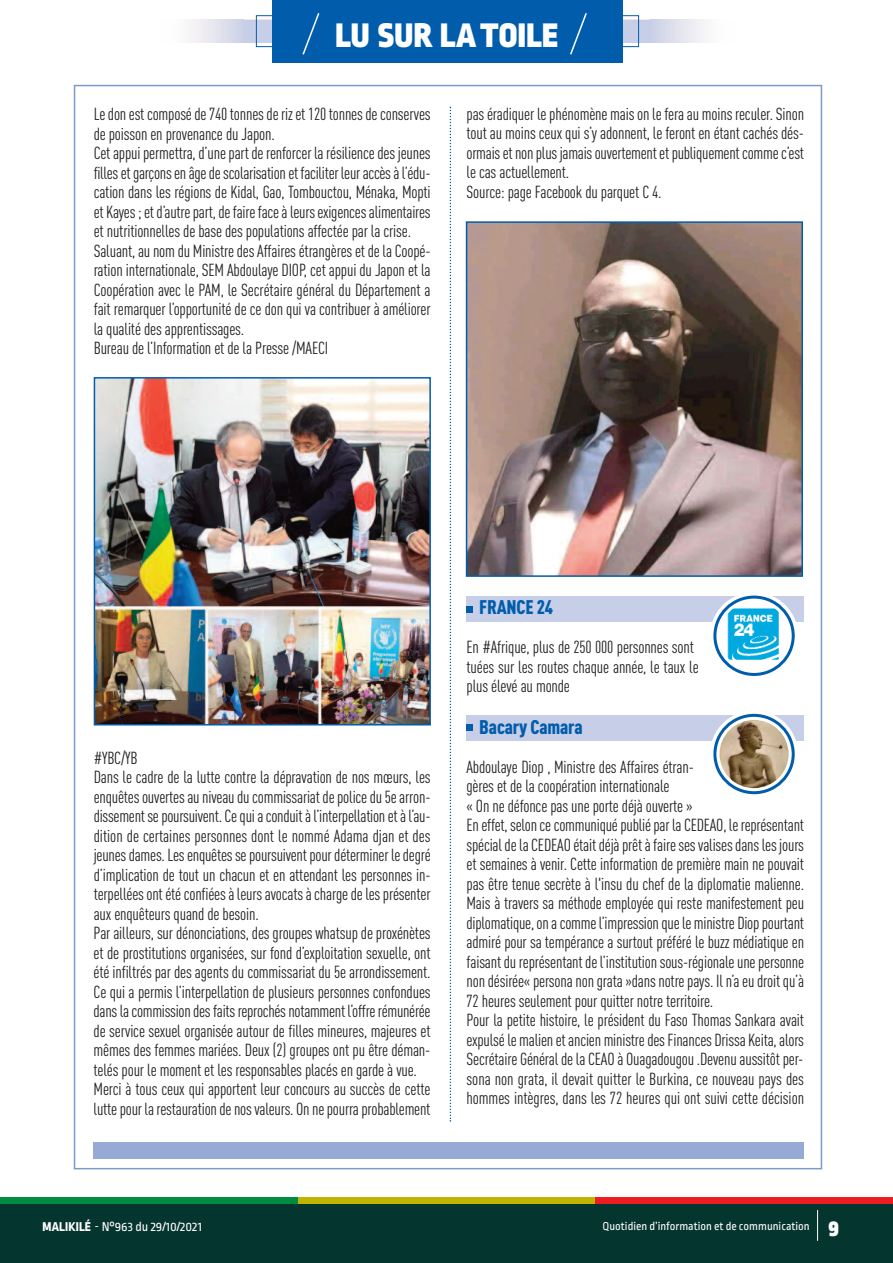
<style>
.page{position:relative;width:893px;height:1263px;background:#fff}
.page>*{position:absolute;margin:0;border:0;box-sizing:border-box;transform-origin:0 0}
.t1{font:900 36px "Ropa Sans Pro";letter-spacing:.01em;color:#fff}
.t2{font:900 condensed 19.5px "DIN Pro";letter-spacing:-.01em;color:#015dac}
.t3{font:condensed 17.25px/19.5px "DIN Pro";letter-spacing:-.01em;color:#231f20}
.t4{font:13.5px "Ropa Sans Pro";color:#fff}
.t5{font:12px "Ropa Sans Pro";color:#fff}
.s1{font-weight:800}
.s2{font-weight:900;font-size:24px}
</style>
<div class="page">
<div style="left:0;top:1203px;width:893px;height:60px;background:#05352f"></div>
<div style="left:0;top:1197px;width:298px;height:6px;background:#008b43"></div>
<div style="left:298px;top:1197px;width:297px;height:6px;background:#c0b301"></div>
<div style="left:595px;top:1197px;width:298px;height:6px;background:#ee1d23"></div>
<hr style="left:817px;top:1210px;width:1px;height:31px;background:#fff">
<div style="left:466px;top:715px;width:337px;height:25px;background:#c7cfe8"></div>
<svg style="left:466px;top:724px;width:6px;height:6px"></svg>
<div style="left:466px;top:597px;width:337px;height:25px;background:#c7cfe8"></div>
<svg style="left:466px;top:606px;width:6px;height:6px"></svg>
<svg style="left:450px;top:107px;width:1px;height:1015px"></svg>
<div style="left:94px;top:1142px;width:710px;height:16px;background:#97aad6"></div>
<div style="left:244px;top:20px;width:407px;height:23px;background:#c7cfe8"></div>
<div style="left:272px;top:0;width:350px;height:63px;background:#015dac"></div>
<svg style="left:302px;top:13px;width:18px;height:42px"></svg>
<svg style="left:570px;top:13px;width:17px;height:42px"></svg>
<div style="left:160px;top:20px;width:84px;height:23px;background:linear-gradient(to right,#fff,#d2d4e7)"></div>
<div style="left:651px;top:20px;width:83px;height:23px;background:linear-gradient(to right,#d0d2e6,#fff)"></div>
<img style="left:97px;top:380px;width:331px;height:342px">
<div style="left:94px;top:377px;width:337px;height:348px;border:2px solid #015dac"></div>
<img style="left:469px;top:224px;width:331px;height:350px">
<div style="left:466px;top:221px;width:337px;height:356px;border:2px solid #015dac"></div>
<div style="left:710px;top:592px;width:88px;height:87px;background:#fff;border-radius:50%"></div>
<svg style="left:713px;top:595px;width:82px;height:81px"></svg>
<img style="left:719px;top:602px;width:70px;height:67px;border-radius:50%">
<div style="left:710px;top:710px;width:88px;height:88px;background:#fff;border-radius:50%"></div>
<svg style="left:713px;top:714px;width:82px;height:80px"></svg>
<img style="left:720px;top:720px;width:69px;height:68px;border-radius:50%">
<h1 class="t1" style="left:336px;top:23px;width:224px">LU SUR LATOILE</h1>
<h1 class="t1" style="left:420px;top:23px;width:56px">UNE</h1>
<p class="t3" style="left:94px;top:106px;width:338px">Ledonestcomposéde740tonnesderizet120tonnesdeconserves de poisson en provenance du Japon.<br>Cet appui permettra, d’une part de renforcer la résilience des jeunes fillesetgarçonsenâgedescolarisationet faciliter leuraccèsàl’édu&shy;cation dans les régions de Kidal, Gao, Tombouctou, Ménaka, Mopti et Kayes;etd’autrepart,defairefaceàleursexigencesalimentaires et nutritionnelles de base des populations affectée par la crise.<br>Saluant, au nom du Ministre des Affaires étrangères et de la Coopé&shy;ration internationale, SEM Abdoulaye DIOP, cet appui du Japon et la Coopération avec le PAM, le Secrétaire général du Département a fait remarquer l’opportunité de ce don qui va contribuer à améliorer la qualité des apprentissages.<br>Bureau de l’Information et de la Presse /MAECI</p>
<p class="t3" style="left:466px;top:106px;width:339px">pas éradiquer le phénomène mais on le fera au moins reculer. Sinon tout au moins ceux qui s’y adonnent, le feront en étant cachés dés&shy;ormaisetnonplusjamaisouvertementetpubliquementcommec’est le cas actuellement.<br>Source: page Facebook du parquet C 4.</p>
<p class="t3" style="left:94px;top:749px;width:339px">#YBC/YB<br>Dans le cadre de la lutte contre la dépravation de nos mœurs, les enquêtesouvertesauniveauducommissariatdepolicedu5earron&shy;dissementsepoursuivent.Cequiaconduitàl’interpellationetàl’au&shy;dition de certaines personnes dont le nommé Adama djan et des jeunesdames.Lesenquêtessepoursuiventpourdéterminer ledegré d’implication de tout un chacun et en attendant les personnes in&shy;terpelléesontétéconfiéesàleursavocatsàchargedelesprésenter aux enquêteurs quand de besoin.<br>Par ailleurs, sur dénonciations, des groupes whatsup de proxénètes et de prostitutions organisées, sur fond d’exploitation sexuelle, ont été infiltrés par des agents du commissariat du 5e arrondissement.<br>Ce qui a permis l’interpellation de plusieurs personnes confondues danslacommissiondesfaitsreprochésnotamment l’offrerémunérée de service sexuel organisée autour de filles mineures, majeures et mêmes des femmes mariées. Deux (2) groupes ont pu être déman&shy;telés pour le moment et les responsables placés en garde à vue.<br>Merci à tous ceux qui apportent leur concours au succès de cette luttepour larestaurationdenosvaleurs. Onnepourraprobablement</p>
<p class="t2" style="left:479px;top:600px;width:75px">FRANCE 24</p>
<p class="t3" style="left:466px;top:639px;width:234px">En #Afrique, plus de 250 000 personnes sont tuées sur les routes chaque année, le taux le plus élevé au monde</p>
<p class="t2" style="left:479px;top:720px;width:105px">Bacary Camara</p>
<p class="t3" style="left:466px;top:759px;width:339px">Abdoulaye Diop , Ministre des Affaires étran-<br>gères et de la coopération internationale<br>« On ne défonce pas une porte déjà ouverte » Eneffet,seloncecommuniquépubliépar laCEDEAO, lereprésentant spécialdelaCEDEAO étaitdéjàprêtàfairesesvalisesdanslesjours et semaines à venir. Cette information de première main ne pouvait pas être tenue secrète à l'insu du chef de la diplomatie malienne.<br>Mais à travers sa méthode employée qui reste manifestement peu diplomatique,onacommel’impressionqueleministre Dioppourtant admiré pour sa tempérance a surtout préféré le buzz médiatique en faisantdureprésentantdel’institutionsous-régionaleunepersonne non désirée« persona non grata »dans notre pays. Il n’a eu droit qu’à 72 heures seulement pour quitter notre territoire.<br>Pour la petite histoire, le président du Faso Thomas Sankara avait expulséle malienetancien ministredesFinances Drissa Keita,alors Secrétaire Général de la CEAO à Ouagadougou .Devenu aussitôt per&shy;sona non grata, il devait quitter le Burkina, ce nouveau pays des hommes intègres, dans les 72 heures qui ont suivi cette décision</p>
<p class="t4" style="left:43px;top:1222px;width:161px"><span class="s1">MALIKILé</span> - N°963 du 29/10/2021</p>
<p class="t5" style="left:603px;top:1222px;width:238px">Quotidien d’information et de communication <span class="s2">9</span></p>
</div>
